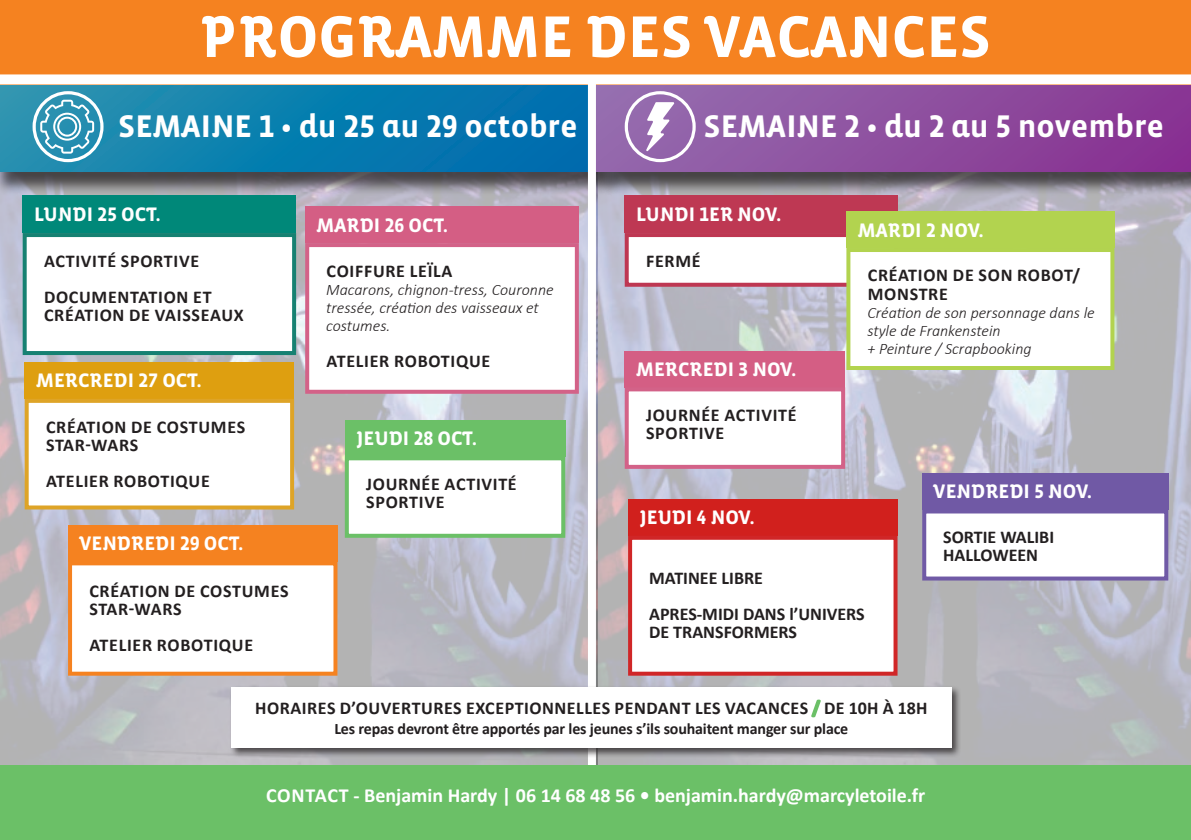
<style>
.page{position:relative;width:1191px;height:840px;background:#fff}
.page>*{position:absolute;margin:0;border:0;box-sizing:border-box;transform-origin:0 0}
.t1{font:700 60px "Vista Sans Alt";color:#fff}
.t2{font:700 32px "Vista Sans Alt";color:#fff}
.t3{font:700 20px "Vista Sans Alt";color:#fff}
.t4{font:700 20px "Calibri";color:#fff}
.t5{font:700 18px/18px "Calibri";letter-spacing:.04em;color:#231f20}
.t6{font:700 18px/36px "Calibri";color:#231f20}
.t7{font:italic 300 16px/18px "Calibri";color:#231f20}
.t8{font:700 16px "Calibri";letter-spacing:-.01em;color:#231f20}
.s1{color:#6bc067}
</style>
<div class="page">
<img style="left:597px;top:196px;width:594px;height:568px">
<img style="left:0;top:196px;width:597px;height:568px">
<div style="left:0;top:82px;width:622px;height:114px;background:#231f20;opacity:.75"></div>
<svg style="left:0;top:84px;width:588px;height:87px;background:#117fae"></svg>
<div style="left:597px;top:82px;width:594px;height:114px;background:#231f20;opacity:.75"></div>
<div style="left:594px;top:79px;width:597px;height:92px;background:linear-gradient(to right,#9973b2,#863090)"></div>
<div style="left:33px;top:91px;width:71px;height:71px;border:3px solid #fff;border-radius:50%"></div>
<div style="left:624px;top:91px;width:71px;height:71px;border:3px solid #fff;border-radius:50%"></div>
<div style="left:0;top:0;width:1191px;height:84px;background:#f58220"></div>
<div style="left:0;top:74px;width:1191px;height:10px;background:#fff"></div>
<div style="left:588px;top:79px;width:8px;height:685px;background:#fff"></div>
<div style="left:0;top:764px;width:1191px;height:75px;background:#6bc067"></div>
<div style="left:624px;top:196px;width:274px;height:37px;background:#be3853"></div>
<div style="left:23px;top:196px;width:273px;height:37px;background:#008879"></div>
<div style="left:229px;top:685px;width:732px;height:72px;background:#231f20;opacity:.75"></div>
<div style="left:231px;top:687px;width:720px;height:60px;background:#fff"></div>
<div style="left:628px;top:499px;width:269px;height:36px;background:#d1201d"></div>
<div style="left:68px;top:524px;width:269px;height:37px;background:#f58220"></div>
<div style="left:25px;top:362px;width:269px;height:36px;background:#de9f10"></div>
<div style="left:922px;top:473px;width:246px;height:36px;background:#7059a5"></div>
<div style="left:345px;top:419px;width:220px;height:37px;background:#6bc067"></div>
<div style="left:624px;top:351px;width:221px;height:36px;background:#d45e84"></div>
<div style="left:626px;top:235px;width:270px;height:49px;background:#fff"></div>
<div style="left:624px;top:233px;width:274px;height:53px;border:4px solid #be3752"></div>
<div style="left:25px;top:235px;width:269px;height:118px;background:#fff"></div>
<div style="left:23px;top:233px;width:273px;height:122px;border:4px solid #168172"></div>
<div style="left:630px;top:537px;width:265px;height:136px;background:#fff"></div>
<div style="left:628px;top:535px;width:269px;height:140px;border:4px solid #d02627"></div>
<div style="left:70px;top:563px;width:265px;height:110px;background:#fff"></div>
<div style="left:68px;top:561px;width:269px;height:114px;border:4px solid #f58220"></div>
<div style="left:27px;top:400px;width:265px;height:107px;background:#fff"></div>
<div style="left:25px;top:398px;width:269px;height:111px;border:4px solid #dea427"></div>
<div style="left:924px;top:511px;width:242px;height:67px;background:#fff"></div>
<div style="left:922px;top:509px;width:246px;height:71px;border:4px solid #705aa6"></div>
<div style="left:347px;top:458px;width:216px;height:77px;background:#fff"></div>
<div style="left:345px;top:456px;width:220px;height:81px;border:4px solid #6bc067"></div>
<div style="left:626px;top:389px;width:217px;height:77px;background:#fff"></div>
<div style="left:624px;top:387px;width:221px;height:81px;border:4px solid #d36288"></div>
<svg style="left:646px;top:102px;width:28px;height:50px"></svg>
<svg style="left:40px;top:100px;width:54px;height:53px"></svg>
<div style="left:305px;top:206px;width:274px;height:37px;background:#d45e84"></div>
<div style="left:307px;top:245px;width:270px;height:146px;background:#fff"></div>
<div style="left:305px;top:243px;width:274px;height:150px;border:4px solid #d36288"></div>
<div style="left:846px;top:211px;width:268px;height:37px;background:#b2d34f"></div>
<div style="left:848px;top:250px;width:264px;height:118px;background:#fff"></div>
<div style="left:846px;top:248px;width:268px;height:122px;border:4px solid #b2d34f"></div>
<h1 class="t1" style="left:200px;top:6px;width:793px">PROGRAMME DES VACANCES</h1>
<h2 class="t2" style="left:118px;top:110px;width:461px">SEMAINE 1 • du 25 au 29 octobre</h2>
<h2 class="t2" style="left:703px;top:110px;width:462px">SEMAINE 2 • du 2 au 5 novembre</h2>
<p class="t3" style="left:34px;top:204px;width:128px">LUNDI 25 OCT.</p>
<p class="t3" style="left:636px;top:204px;width:147px">LUNDI 1ER NOV.</p>
<p class="t3" style="left:316px;top:215px;width:133px">MARDI 26 OCT.</p>
<p class="t5" style="left:326px;top:261px;width:127px">COIFFURE LEÏLA</p>
<p class="t7" style="left:326px;top:280px;width:229px">Macarons, chignon-tress, Couronne tressée, création des vaisseaux et costumes.</p>
<p class="t5" style="left:326px;top:351px;width:165px">ATELIER ROBOTIQUE</p>
<p class="t5" style="left:44px;top:251px;width:157px">ACTIVITÉ SPORTIVE</p>
<p class="t5" style="left:646px;top:251px;width:56px">FERMÉ</p>
<p class="t5" style="left:44px;top:287px;width:201px">DOCUMENTATION ET<br>CRÉATION DE VAISSEAUX</p>
<p class="t3" style="left:636px;top:359px;width:162px">MERCREDI 3 NOV.</p>
<p class="t3" style="left:36px;top:370px;width:167px">MERCREDI 27 OCT.</p>
<p class="t5" style="left:46px;top:417px;width:201px">CRÉATION DE COSTUMES<br>STAR-WARS</p>
<p class="t5" style="left:46px;top:471px;width:165px">ATELIER ROBOTIQUE</p>
<p class="t3" style="left:79px;top:532px;width:166px">VENDREDI 29 OCT.</p>
<p class="t3" style="left:356px;top:428px;width:122px">JEUDI 28 OCT.</p>
<p class="t5" style="left:366px;top:474px;width:152px">JOURNÉE ACTIVITÉ<br>SPORTIVE</p>
<p class="t5" style="left:646px;top:405px;width:152px">JOURNÉE ACTIVITÉ<br>SPORTIVE</p>
<p class="t3" style="left:639px;top:507px;width:117px">JEUDI 4 NOV.</p>
<p class="t3" style="left:857px;top:219px;width:128px">MARDI 2 NOV.</p>
<p class="t5" style="left:867px;top:266px;width:214px">CRÉATION DE SON ROBOT/<br>MONSTRE</p>
<p class="t7" style="left:867px;top:303px;width:229px">Création de son personnage dans le style de Frankenstein<br>+ Peinture / Scrapbooking</p>
<p class="t3" style="left:933px;top:481px;width:160px">VENDREDI 5 NOV.</p>
<p class="t6" style="left:943px;top:527px;width:112px;line-height:18px">SORTIE WALIBI<br>HALLOWEEN</p>
<p class="t5" style="left:89px;top:581px;width:201px">CRÉATION DE COSTUMES<br>STAR-WARS</p>
<p class="t5" style="left:89px;top:635px;width:165px">ATELIER ROBOTIQUE</p>
<p class="t6" style="left:649px;top:560px;width:217px">MATINEE LIBRE<br>APRES-MIDI DANS l’UNIVERS</p>
<p class="t6" style="left:649px;top:614px;width:149px">DE TRANSFORMERS</p>
<p class="t5" style="left:255px;top:698px;width:673px">HORAIRES D’OUVERTURES EXCEPTIONNELLES PENDANT LES VACANCES <span class="s1">/</span> DE 10H À 18H</p>
<p class="t8" style="left:334px;top:716px;width:515px">Les repas devront être apportés par les jeunes s’ils souhaitent manger sur place</p>
<p class="t4" style="left:266px;top:780px;width:660px">CONTACT - Benjamin Hardy | 06 14 68 48 56 • benjamin.hardy@marcyletoile.fr</p>
</div>
